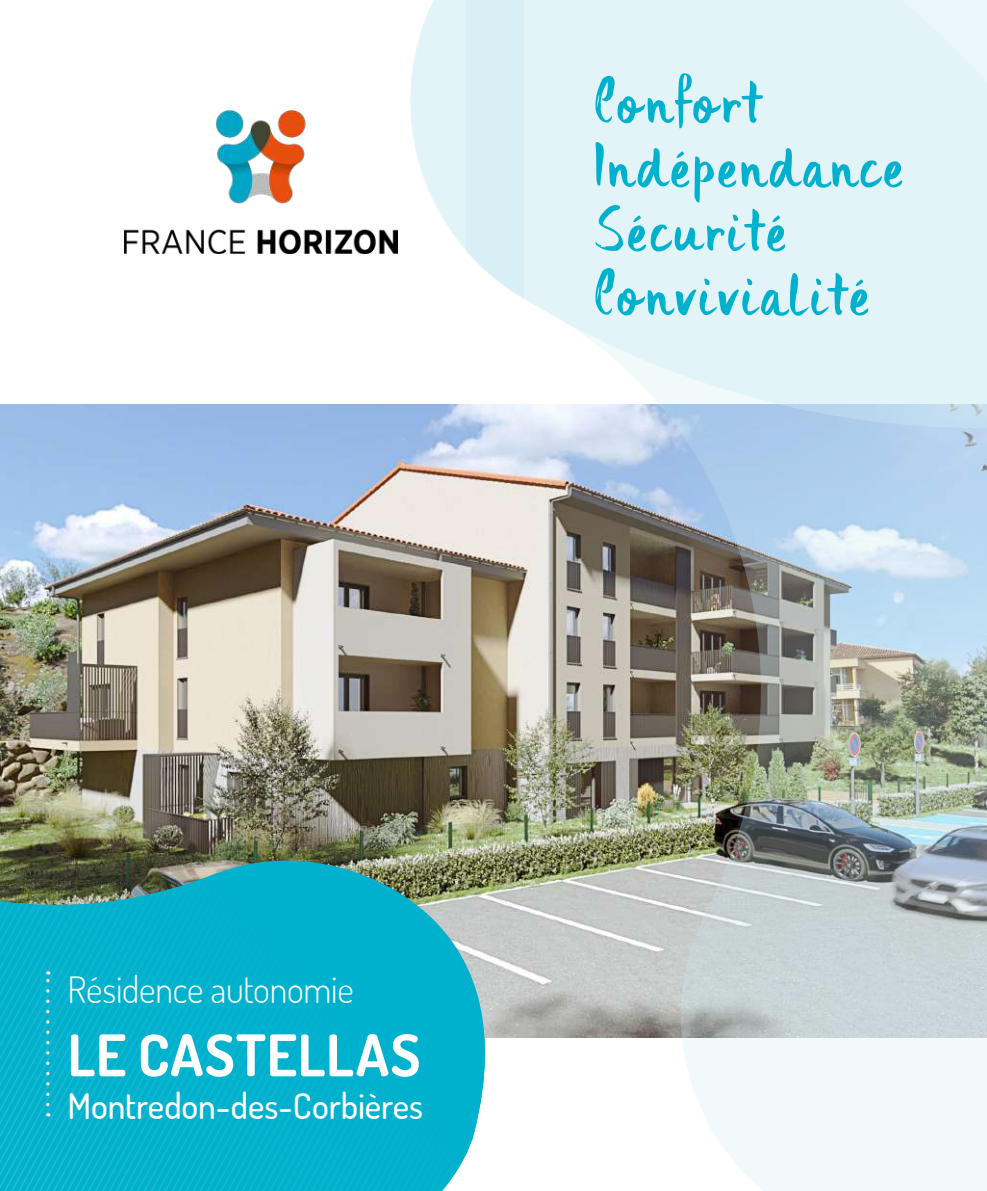
<style>
.page{position:relative;width:987px;height:1191px;background:#fff}
.page>*{position:absolute;margin:0;border:0;box-sizing:border-box;transform-origin:0 0}
.t1{font:66px/64px "DK Uncle Edward";letter-spacing:.03em;color:#00b1cd}
.t2{font:700 57.4px "Dosis";letter-spacing:.015em;color:#fff}
.t3{font:52px/54px "DK Uncle Edward";letter-spacing:.035em;color:#00b1cd}
.t4{font:300 36.2px "Dosis";letter-spacing:-.005em;color:#fff}
.t5{font:500 35.2px "Dosis";letter-spacing:-.005em;color:#fff}
</style>
<div class="page">
<img style="left:0;top:405px;width:402px;height:134px">
<img style="left:0;top:539px;width:402px;height:321px">
<svg style="left:137px;top:860px;width:7px;height:331px;background:#0ca8bf"></svg>
<svg style="left:144px;top:860px;width:7px;height:331px;background:#0ca7bd"></svg>
<svg style="left:151px;top:860px;width:7px;height:331px;background:#0ca9bf"></svg>
<svg style="left:158px;top:860px;width:7px;height:331px;background:#0ba9c0"></svg>
<svg style="left:165px;top:860px;width:6px;height:331px;background:#0caac2"></svg>
<svg style="left:171px;top:860px;width:7px;height:331px;background:#0dadc5"></svg>
<svg style="left:178px;top:860px;width:7px;height:331px;background:#0eafc7"></svg>
<svg style="left:185px;top:860px;width:7px;height:331px;background:#0eafc8"></svg>
<svg style="left:192px;top:860px;width:7px;height:331px;background:#0db0c9"></svg>
<svg style="left:199px;top:860px;width:7px;height:331px;background:#0db1ca"></svg>
<svg style="left:206px;top:860px;width:7px;height:331px;background:#0cb2cb"></svg>
<svg style="left:213px;top:860px;width:7px;height:331px;background:#0ab1cb"></svg>
<svg style="left:220px;top:860px;width:7px;height:331px;background:#08b1cb"></svg>
<svg style="left:227px;top:860px;width:7px;height:331px;background:#07b1cb"></svg>
<svg style="left:234px;top:860px;width:7px;height:331px;background:#05b0cb"></svg>
<svg style="left:241px;top:860px;width:7px;height:331px;background:#04b0cb"></svg>
<svg style="left:248px;top:860px;width:7px;height:331px;background:#03b0cb"></svg>
<svg style="left:255px;top:860px;width:7px;height:331px;background:#02b0cc"></svg>
<svg style="left:262px;top:860px;width:7px;height:331px;background:#02b1cc"></svg>
<svg style="left:269px;top:860px;width:7px;height:331px;background:#02b1cc"></svg>
<svg style="left:276px;top:860px;width:7px;height:331px;background:#02b1cc"></svg>
<svg style="left:283px;top:860px;width:7px;height:331px;background:#02b1cc"></svg>
<svg style="left:290px;top:860px;width:7px;height:331px;background:#02b1cc"></svg>
<svg style="left:297px;top:860px;width:7px;height:331px;background:#02b1cc"></svg>
<svg style="left:304px;top:860px;width:7px;height:331px;background:#02b1cc"></svg>
<svg style="left:311px;top:860px;width:7px;height:331px;background:#02b0cc"></svg>
<svg style="left:318px;top:860px;width:84px;height:331px;background:#06afc8"></svg>
<svg style="left:0;top:860px;width:137px;height:331px;background:#10a7bb"></svg>
<img style="left:124px;top:110px;width:274px;height:144px">
<img style="left:402px;top:404px;width:64px;height:787px">
<svg style="left:403px;top:0;width:63px;height:435px"></svg>
<img style="left:466px;top:435px;width:520px;height:756px">
<svg style="left:466px;top:0;width:520px;height:435px;background:#e1f2f7"></svg>
<p class="t3" style="left:614px;top:70px;width:245px">Confort<br>Indépendance</p>
<p class="t1" style="left:594px;top:74px;width:311px">Confort<br>Indépendance<br>Sécurité<br>Convivialité</p>
<p class="t4" style="left:67px;top:965px;width:288px">Résidence autonomie</p>
<p class="t2" style="left:67px;top:1015px;width:354px">LE CASTELLAS</p>
<p class="t5" style="left:67px;top:1081px;width:357px">Montredon-des-Corbières</p>
</div>
